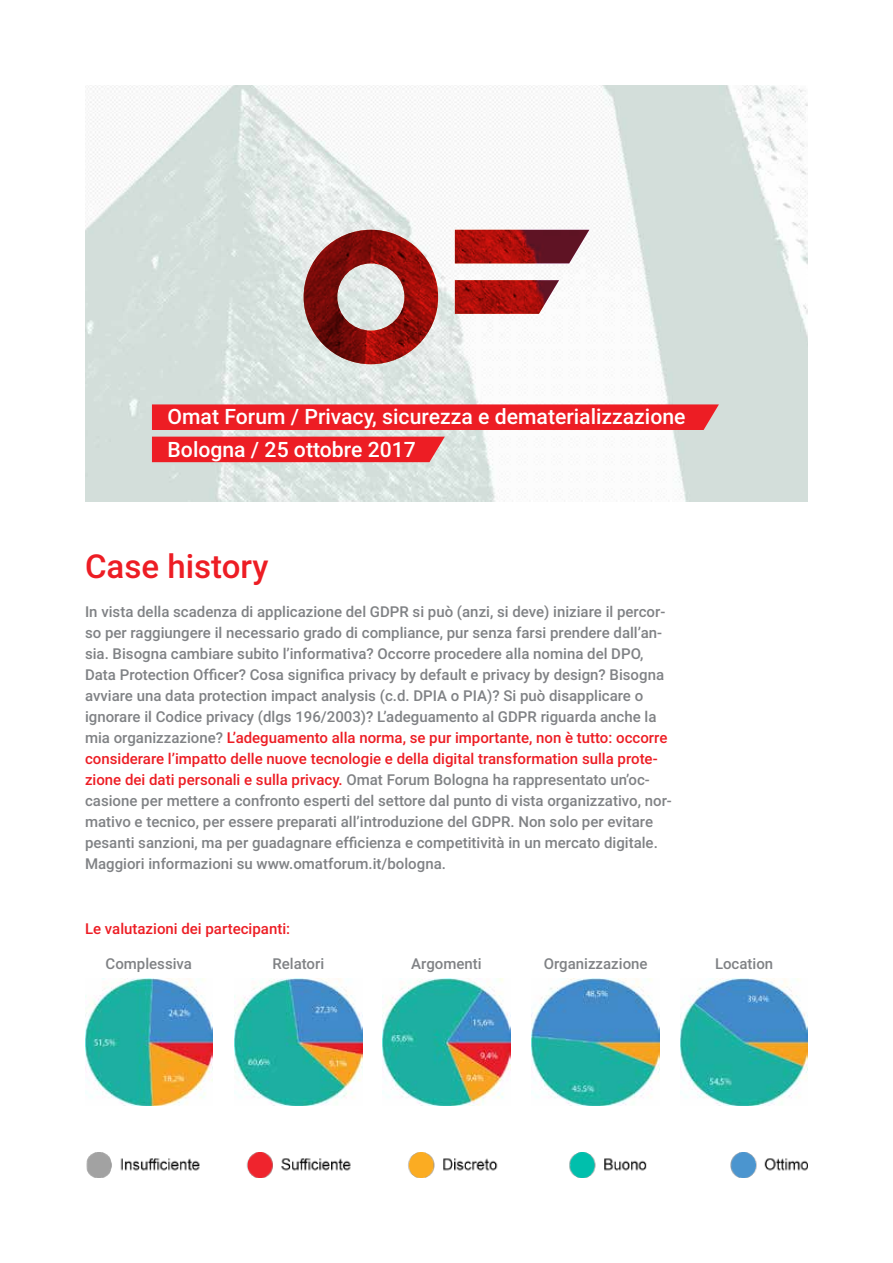
<style>
.page{position:relative;width:893px;height:1263px;background:#fff}
.page>*{position:absolute;margin:0;border:0;box-sizing:border-box;transform-origin:0 0}
.t1{font:500 33px "Roboto";color:#ed1d24}
.t2{font:500 21.15px/33px "Roboto";color:#fff}
.t3{font:500 15px/21px "Roboto";color:#808285}
.t4{font:500 15px "Roboto";color:#ed1d24}
.s1{color:#ed1d24}
</style>
<div class="page">
<img style="left:85px;top:85px;width:723px;height:416px">
<svg style="left:304px;top:230px;width:285px;height:134px"></svg>
<div style="left:152px;top:404px;width:567px;height:26px;background:#ed1d24"></div>
<div style="left:152px;top:437px;width:293px;height:25px;background:#ed1d24"></div>
<img style="left:86px;top:1153px;width:722px;height:25px">
<img style="left:85px;top:978px;width:128px;height:128px">
<img style="left:235px;top:978px;width:127px;height:128px">
<img style="left:383px;top:978px;width:127px;height:128px">
<img style="left:532px;top:978px;width:127px;height:128px">
<img style="left:680px;top:978px;width:128px;height:128px">
<h2 class="t2" style="left:168px;top:399px;width:519px">Omat Forum / Privacy, sicurezza e dematerializzazione<br>Bologna / 25 ottobre 2017</h2>
<h1 class="t1" style="left:85px;top:543px;width:185px">Case history</h1>
<p class="t3" style="left:85px;top:600px;width:588px">In vista della scadenza di applicazione del GDPR si può (anzi, si deve) iniziare il percor&shy;so per raggiungere il necessario grado di compliance, pur senza farsi prendere dall’an&shy;sia. Bisogna cambiare subito l’informativa? Occorre procedere alla nomina del DPO, Data Protection Officer? Cosa significa privacy by default e privacy by design? Bisogna avviare una data protection impact analysis (c.d. DPIA o PIA)? Si può disapplicare o ignorare il Codice privacy (dlgs 196/2003)? L’adeguamento al GDPR riguarda anche la mia organizzazione? <span class="s1">L’adeguamento alla norma, se pur importante, non è tutto: occorre considerare l’impatto delle nuove tecnologie e della digital transformation sulla prote&shy;zione dei dati personali e sulla privacy.</span> Omat Forum Bologna ha rappresentato un’oc&shy;casione per mettere a confronto esperti del settore dal punto di vista organizzativo, nor&shy;mativo e tecnico, per essere preparati all’introduzione del GDPR. Non solo per evitare pesanti sanzioni, ma per guadagnare efficienza e competitività in un mercato digitale.<br>Maggiori informazioni su www.omatforum.it/bologna.</p>
<p class="t4" style="left:85px;top:918px;width:207px">Le valutazioni dei partecipanti:</p>
<p class="t3" style="left:106px;top:953px;width:88px">Complessiva</p>
<p class="t3" style="left:272px;top:953px;width:53px">Relatori</p>
<p class="t3" style="left:411px;top:953px;width:72px">Argomenti</p>
<p class="t3" style="left:544px;top:953px;width:105px">Organizzazione</p>
<p class="t3" style="left:715px;top:953px;width:60px">Location</p>
</div>
